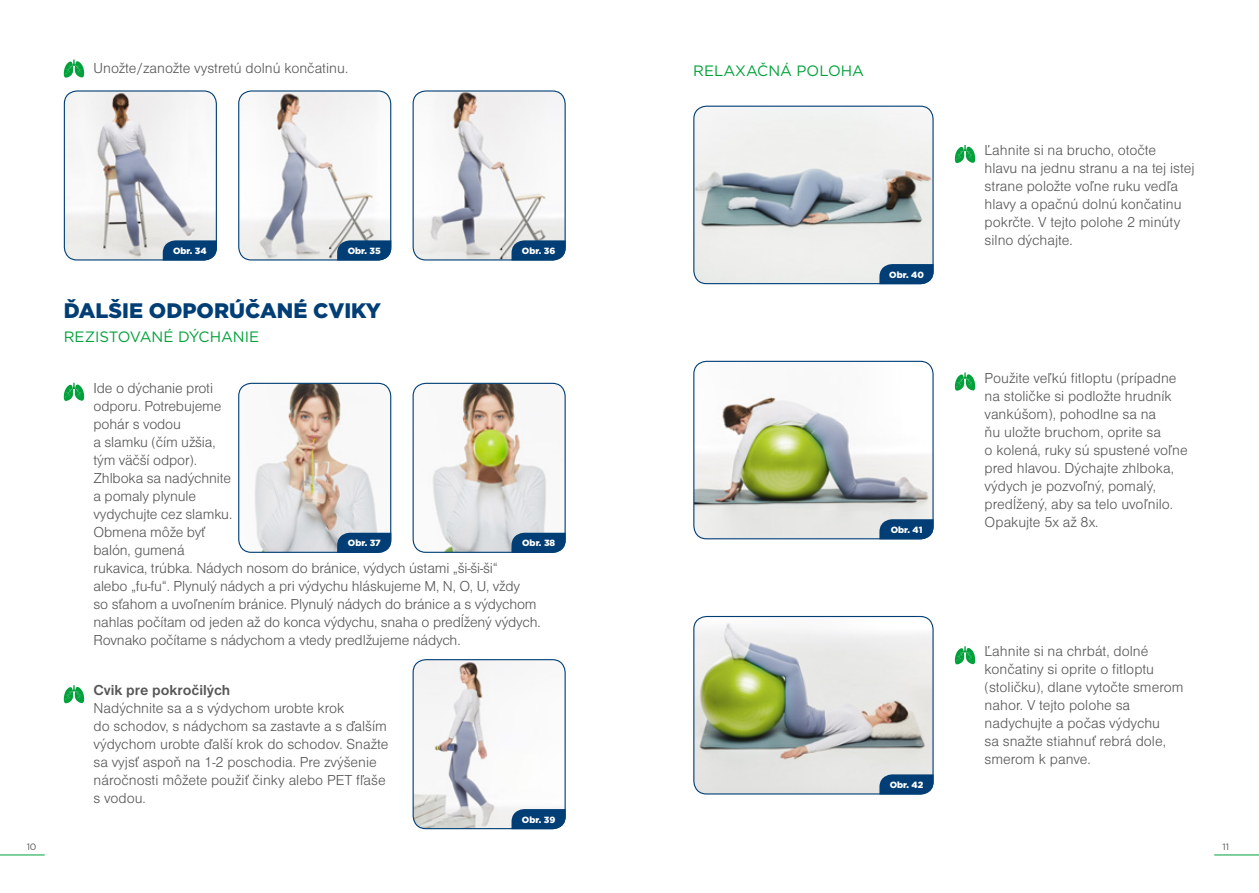
<style>
.page{position:relative;width:1259px;height:893px;background:#fff}
.page>*{position:absolute;margin:0;border:0;box-sizing:border-box;transform-origin:0 0}
.t1{font:900 21px "Gotham";color:#003e75}
.t2{font:15px/18px "Nimbus Sans DOT Ligh";color:#575756}
.t3{font:15px "Gotham";color:#00a13a}
.t4{font:700 15px "Nimbus Sans DOT";color:#575756}
.t5{font:9.15px "Gotham";color:#575756}
.t6{font:900 9px "Gotham";color:#fff}
</style>
<div class="page">
<svg style="left:0;top:854px;width:45px;height:2px"></svg>
<svg style="left:1214px;top:854px;width:45px;height:2px"></svg>
<img style="left:64px;top:92px;width:151px;height:168px">
<div style="left:64px;top:90px;width:153px;height:171px;border:1px solid #003e75;border-radius:13px"></div>
<img style="left:239px;top:91px;width:152px;height:168px">
<div style="left:238px;top:90px;width:153px;height:171px;border:1px solid #003e75;border-radius:13px"></div>
<img style="left:414px;top:92px;width:150px;height:167px">
<div style="left:412px;top:90px;width:154px;height:171px;border:1px solid #003e75;border-radius:13px"></div>
<img style="left:694px;top:106px;width:239px;height:178px">
<div style="left:693px;top:106px;width:240px;height:178px;border:1px solid #003e75;border-radius:13px"></div>
<img style="left:694px;top:361px;width:239px;height:178px">
<div style="left:693px;top:361px;width:240px;height:178px;border:1px solid #003e75;border-radius:13px"></div>
<img style="left:694px;top:616px;width:239px;height:178px">
<div style="left:693px;top:616px;width:240px;height:178px;border:1px solid #003e75;border-radius:13px"></div>
<svg style="left:163px;top:240px;width:54px;height:21px"></svg>
<svg style="left:337px;top:240px;width:54px;height:21px"></svg>
<svg style="left:511px;top:240px;width:55px;height:21px"></svg>
<img style="left:414px;top:660px;width:150px;height:169px">
<div style="left:412px;top:659px;width:154px;height:170px;border:1px solid #003e75;border-radius:13px"></div>
<svg style="left:511px;top:809px;width:55px;height:20px"></svg>
<svg style="left:879px;top:264px;width:54px;height:20px"></svg>
<svg style="left:879px;top:519px;width:54px;height:20px"></svg>
<svg style="left:879px;top:774px;width:54px;height:20px"></svg>
<svg style="left:64px;top:60px;width:20px;height:18px"></svg>
<img style="left:239px;top:383px;width:152px;height:169px">
<div style="left:238px;top:383px;width:153px;height:170px;border:1px solid #003e75;border-radius:13px"></div>
<svg style="left:337px;top:533px;width:54px;height:20px"></svg>
<img style="left:413px;top:383px;width:151px;height:168px">
<div style="left:412px;top:383px;width:154px;height:170px;border:1px solid #003e75;border-radius:13px"></div>
<svg style="left:511px;top:533px;width:55px;height:20px"></svg>
<svg style="left:64px;top:383px;width:20px;height:18px"></svg>
<svg style="left:64px;top:685px;width:20px;height:18px"></svg>
<svg style="left:955px;top:145px;width:20px;height:18px"></svg>
<svg style="left:955px;top:372px;width:20px;height:19px"></svg>
<svg style="left:955px;top:646px;width:20px;height:18px"></svg>
<p class="t2" style="left:94px;top:59px;width:256px">Unožte/zanožte vystretú dolnú končatinu.</p>
<p class="t6" style="left:173px;top:246px;width:35px">Obr. 34</p>
<p class="t6" style="left:348px;top:246px;width:35px">Obr. 35</p>
<p class="t6" style="left:522px;top:246px;width:35px">Obr. 36</p>
<h1 class="t1" style="left:64px;top:298px;width:319px">ĎALŠIE ODPORÚČANÉ CVIKY</h1>
<p class="t3" style="left:64px;top:329px;width:197px">REZISTOVANÉ DÝCHANIE</p>
<p class="t2" style="left:94px;top:379px;width:448px">Ide o dýchanie proti<br>odporu. Potrebujeme<br>pohár s vodou<br>a slamku (čím užšia,<br>tým väčší odpor).<br>Zhlboka sa nadýchnite<br>a pomaly plynule<br>vydychujte cez slamku.<br>Obmena môže byť<br>balón, gumená<br>rukavica, trúbka. Nádych nosom do bránice, výdych ústami „ši-ši-ši“<br>alebo „fu-fu“. Plynulý nádych a pri výdychu hláskujeme M, N, O, U, vždy<br>so sťahom a uvoľnením bránice. Plynulý nádych do bránice a s výdychom nahlas počítam od jeden až do konca výdychu, snaha o predĺžený výdych.<br>Rovnako počítame s nádychom a vtedy predlžujeme nádych.</p>
<p class="t6" style="left:348px;top:538px;width:34px">Obr. 37</p>
<p class="t6" style="left:522px;top:538px;width:35px">Obr. 38</p>
<p class="t4" style="left:94px;top:685px;width:138px">Cvik pre pokročilých</p>
<p class="t2" style="left:94px;top:699px;width:296px">Nadýchnite sa a s výdychom urobte krok<br>do schodov, s nádychom sa zastavte a s ďalším výdychom urobte ďalší krok do schodov. Snažte sa vyjsť aspoň na 1-2 poschodia. Pre zvýšenie náročnosti môžete použiť činky alebo PET fľaše s vodou.</p>
<p class="t6" style="left:522px;top:814px;width:35px">Obr. 39</p>
<p class="t3" style="left:693px;top:62px;width:172px">RELAXAČNÁ POLOHA</p>
<p class="t6" style="left:889px;top:269px;width:36px">Obr. 40</p>
<p class="t6" style="left:890px;top:525px;width:33px">Obr. 41</p>
<p class="t6" style="left:889px;top:780px;width:35px">Obr. 42</p>
<p class="t2" style="left:984px;top:141px;width:211px">Ľahnite si na brucho, otočte<br>hlavu na jednu stranu a na tej istej strane položte voľne ruku vedľa hlavy a opačnú dolnú končatinu pokrčte. V tejto polohe 2 minúty silno dýchajte.</p>
<p class="t2" style="left:984px;top:368px;width:205px">Použite veľkú fitloptu (prípadne na stoličke si podložte hrudník vankúšom), pohodlne sa na<br>ňu uložte bruchom, oprite sa<br>o kolená, ruky sú spustené voľne pred hlavou. Dýchajte zhlboka, výdych je pozvoľný, pomalý, predĺžený, aby sa telo uvoľnilo.<br>Opakujte 5x až 8x.</p>
<p class="t2" style="left:984px;top:642px;width:200px">Ľahnite si na chrbát, dolné končatiny si oprite o fitloptu (stoličku), dlane vytočte smerom nahor. V tejto polohe sa nadychujte a počas výdychu<br>sa snažte stiahnuť rebrá dole, smerom k panve.</p>
<p class="t5" style="left:27px;top:842px;width:11px">10</p>
<p class="t5" style="left:1222px;top:842px;width:8px">11</p>
</div>
